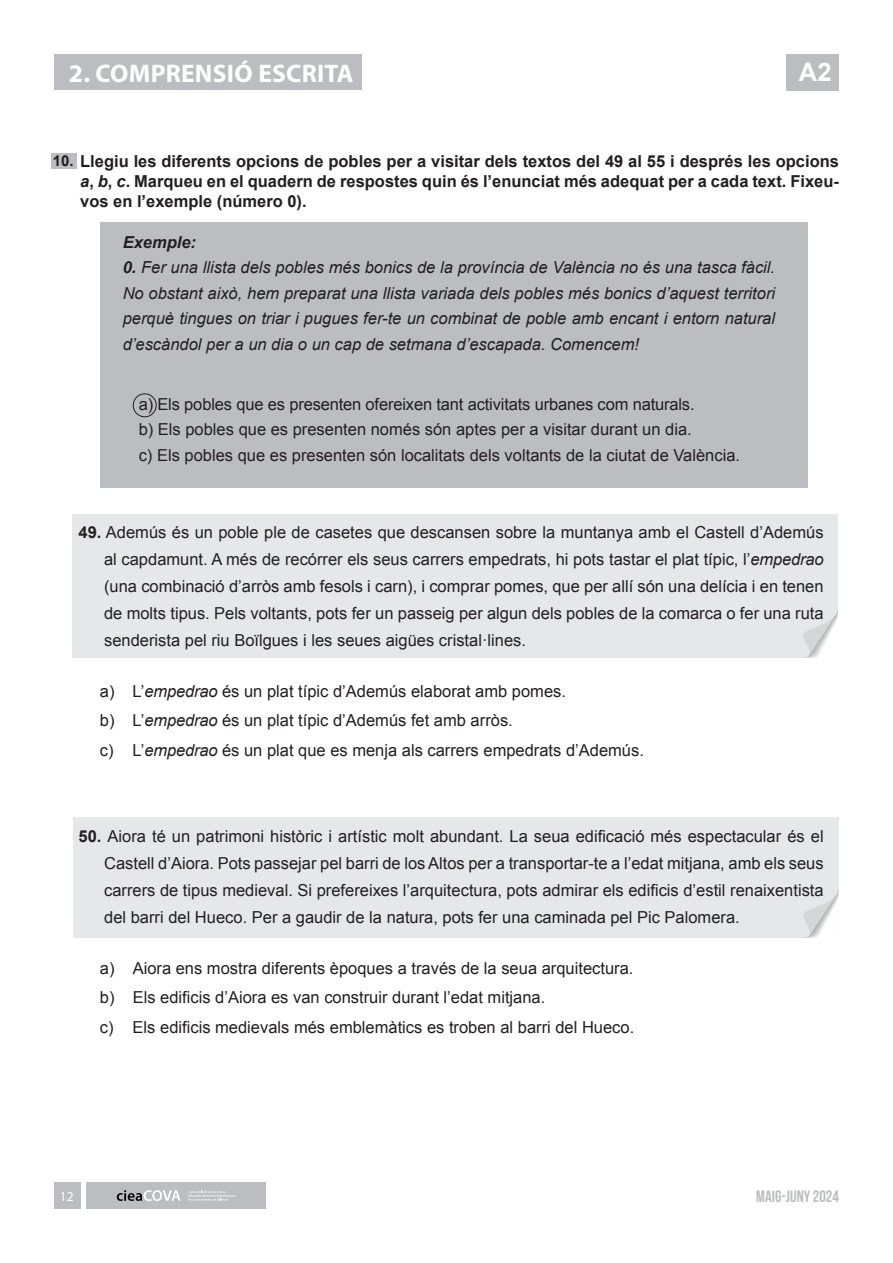
<style>
.page{position:relative;width:893px;height:1263px;background:#fff}
.page>*{position:absolute;margin:0;border:0;box-sizing:border-box;transform-origin:0 0}
.t1{font:700 25.5px "Myriad Pro";letter-spacing:.01em;color:#fff}
.t2{font:700 25.5px "Arial";color:#fff}
.t3{font:16.5px/27px "Arial";color:#231f20}
.t4{font:italic 16.5px/25.5px "Arial";color:#231f20;text-align:justify}
.t5{font:700 16.5px/19.8px "Arial";color:#231f20;text-align:justify}
.t6{font:700 16.5px "Bebas Neue";color:#bcbdc0}
.t7{font:italic 700 16.5px "Arial";color:#231f20}
.t8{font:13.5px "Myriad Pro";color:#fff}
.s1{font-size:15px}
.s2{font-style:italic}
.s3{font-weight:700}
</style>
<div class="page">
<div style="left:54px;top:1182px;width:27px;height:27px;background:#bcbdc0"></div>
<div style="left:87px;top:1182px;width:179px;height:27px;background:#bcbdc0"></div>
<svg style="left:117px;top:1190px;width:64px;height:11px"></svg>
<svg style="left:188px;top:1190px;width:48px;height:10px"></svg>
<div style="left:787px;top:54px;width:52px;height:37px;background:#bcbdc0"></div>
<div style="left:101px;top:222px;width:707px;height:265px;background:#bcbdc0"></div>
<div style="left:54px;top:54px;width:307px;height:35px;background:#bcbdc0"></div>
<div style="left:72px;top:514px;width:766px;height:144px;background:#e6e7e9"></div>
<svg style="left:803px;top:610px;width:35px;height:48px"></svg>
<div style="left:74px;top:817px;width:765px;height:121px;background:#e6e7e9"></div>
<svg style="left:804px;top:890px;width:35px;height:48px"></svg>
<div style="left:133px;top:393px;width:24px;height:24px;border:1px solid #231f20;border-radius:50%"></div>
<div style="left:51px;top:153px;width:26px;height:15px;background:#bcbdc0"></div>
<h1 class="t1" style="left:69px;top:57px;width:286px">2. COMPRENSIÓ ESCRITA</h1>
<h1 class="t2" style="left:799px;top:56px;width:34px">A2</h1>
<p class="t5" style="left:80px;top:152px;width:760px;text-indent:-27px"><span class="s1">10.</span> Llegiu les diferents opcions de pobles per a visitar dels textos del 49 al 55 i després les opcions <span class="s2">a</span>, <span class="s2">b</span>, <span class="s2">c</span>. Marqueu en el quadern de respostes quin és l’enunciat més adequat per a cada text. Fixeu&shy;vos en l’exemple (número 0).</p>
<p class="t7" style="left:123px;top:231px;width:75px">Exemple:</p>
<p class="t4" style="left:123px;top:255px;width:654px"><span class="s3">0.</span> Fer una llista dels pobles més bonics de la província de València no és una tasca fàcil.<br>No obstant això, hem preparat una llista variada dels pobles més bonics d’aquest territori perquè tingues on triar i pugues fer-te un combinat de poble amb encant i entorn natural d’escàndol per a un dia o un cap de setmana d’escapada. Comencem!</p>
<p class="t3" style="left:139px;top:391px;width:603px;line-height:25.5px">a) Els pobles que es presenten ofereixen tant activitats urbanes com naturals.<br>b) Els pobles que es presenten només són aptes per a visitar durant un dia.<br>c) Els pobles que es presenten són localitats dels voltants de la ciutat de València.</p>
<p class="t3" style="left:104px;top:519px;width:721px;text-align:justify;text-indent:-26px"><span class="s3">49.</span> Ademús és un poble ple de casetes que descansen sobre la muntanya amb el Castell d’Ademús al capdamunt. A més de recórrer els seus carrers empedrats, hi pots tastar el plat típic, l’<span class="s2">empedrao </span>(una combinació d’arròs amb fesols i carn), i comprar pomes, que per allí són una delícia i en tenen de molts tipus. Pels voltants, pots fer un passeig per algun dels pobles de la comarca o fer una ruta senderista pel riu Boïlgues i les seues aigües cristal·lines.</p>
<p class="t3" style="left:100px;top:676px;width:546px;line-height:29.5px">a) L’<span class="s2">empedrao</span> és un plat típic d’Ademús elaborat amb pomes.<br>b) L’<span class="s2">empedrao</span> és un plat típic d’Ademús fet amb arròs.<br>c) L’<span class="s2">empedrao</span> és un plat que es menja als carrers empedrats d’Ademús.</p>
<p class="t3" style="left:104px;top:823px;width:721px;text-align:justify;text-indent:-26px"><span class="s3">50.</span> Aiora té un patrimoni històric i artístic molt abundant. La seua edificació més espectacular és el Castell d’Aiora. Pots passejar pel barri de los Altos per a transportar-te a l’edat mitjana, amb els seus carrers de tipus medieval. Si prefereixes l’arquitectura, pots admirar els edificis d’estil renaixentista del barri del Hueco. Per a gaudir de la natura, pots fer una caminada pel Pic Palomera.</p>
<p class="t3" style="left:100px;top:953px;width:536px;line-height:29.5px">a) Aiora ens mostra diferents èpoques a través de la seua arquitectura. b) Els edificis d’Aiora es van construir durant l’edat mitjana.<br>c) Els edificis medievals més emblemàtics es troben al barri del Hueco.</p>
<p class="t8" style="left:60px;top:1188px;width:15px">12</p>
<p class="t6" style="left:756px;top:1187px;width:84px">MAIG-JUNY 2024</p>
</div>
